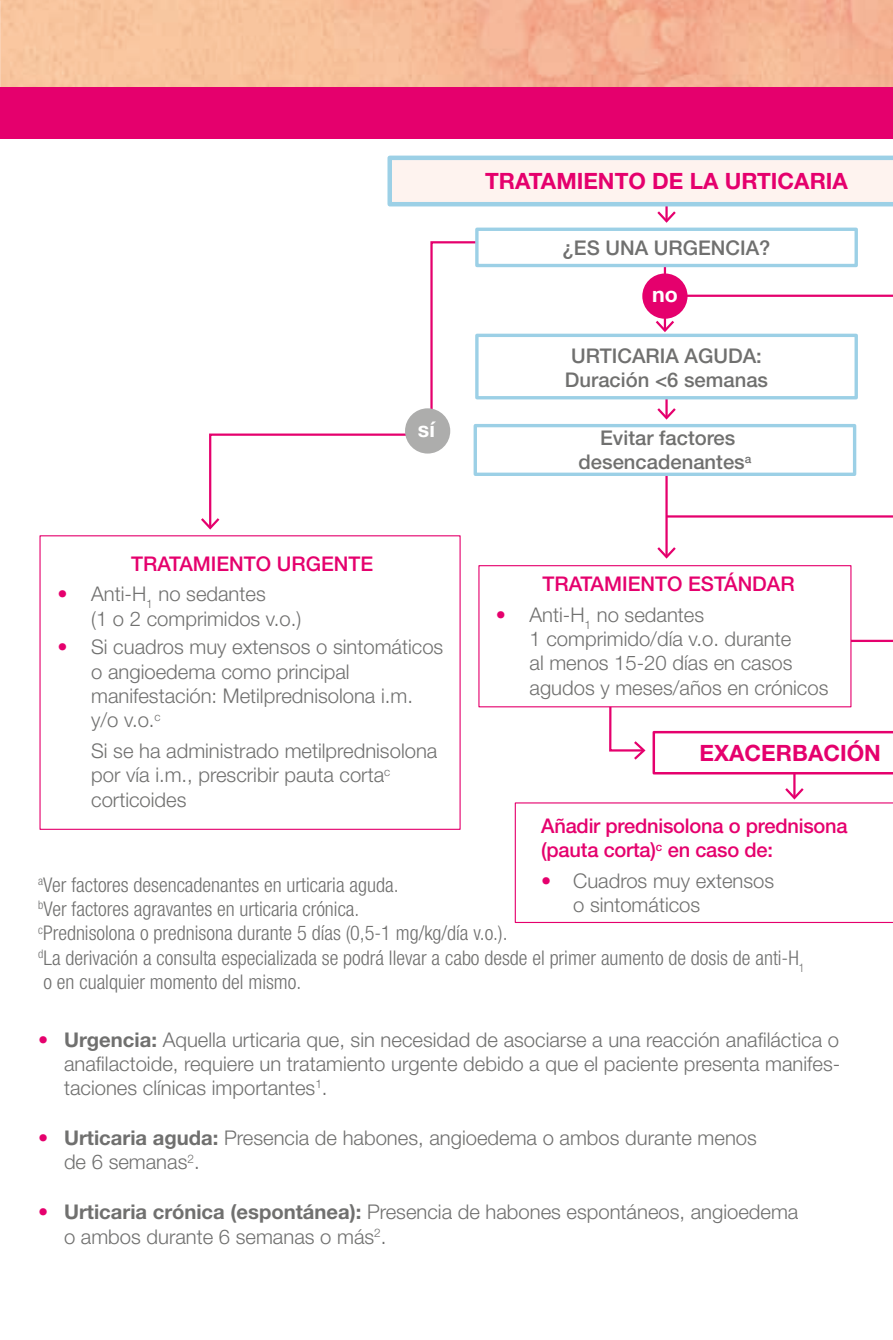
<style>
.page{position:relative;width:893px;height:1340px;background:#fff}
.page>*{position:absolute;margin:0;border:0;box-sizing:border-box;transform-origin:0 0}
.t1{font:700 22.5px "Helvetica Neue LT Std";color:#e5006d}
.t2{font:700 21.38px "Helvetica Neue LT Std";color:#fff}
.t3{font:300 20.25px/24.3px "Helvetica Neue LT Std";color:#70706f}
.t4{font:300 condensed 20.25px/24.3px "Helvetica Neue LT Std";color:#70706f}
.t5{font:500 20.25px/24.3px "Helvetica Neue LT Std";letter-spacing:-.01em;color:#e5006d}
.t6{font:500 20.25px/24.3px "Helvetica Neue LT Std";color:#70706f;text-align:center}
.s1{color:#e5006d}
.s2{font-weight:700;color:#e5006d}
.s3{font-weight:700}
</style>
<div class="page">
<img style="left:0;top:0;width:1px;height:138px">
<div style="left:0;top:87px;width:893px;height:51px;background:#e5006d"></div>
<hr style="left:793px;top:746px;width:2px;height:52px;background:#e5006d">
<hr style="left:665px;top:445px;width:3px;height:112px;background:#e5006d">
<svg style="left:657px;top:545px;width:19px;height:14px"></svg>
<hr style="left:784px;top:639px;width:109px;height:3px;background:#e5006d">
<svg style="left:387px;top:156px;width:506px;height:67px"></svg>
<svg style="left:209px;top:241px;width:282px;height:275px"></svg>
<svg style="left:201px;top:516px;width:19px;height:14px"></svg>
<div style="left:405px;top:408px;width:45px;height:45px;background:#adadac;border-radius:50%"></div>
<svg style="left:608px;top:707px;width:39px;height:53px"></svg>
<div style="left:478px;top:565px;width:373px;height:142px;background:#fff;border:1px solid #e5006d"></div>
<hr style="left:664px;top:259px;width:2px;height:71px;background:#e5006d">
<hr style="left:665px;top:390px;width:3px;height:28px;background:#e5006d">
<svg style="left:657px;top:406px;width:19px;height:14px"></svg>
<div style="left:475px;top:227px;width:383px;height:40px;background:#fff;border:3px solid #9cd0e6"></div>
<div style="left:475px;top:334px;width:383px;height:65px;background:#fff;border:3px solid #9cd0e6"></div>
<div style="left:474px;top:424px;width:382px;height:52px;background:#fff;border:3px solid #9cd0e6"></div>
<svg style="left:664px;top:459px;width:229px;height:59px"></svg>
<svg style="left:653px;top:293px;width:240px;height:41px"></svg>
<svg style="left:515px;top:785px;width:378px;height:138px"></svg>
<svg style="left:653px;top:731px;width:240px;height:43px"></svg>
<div style="left:642px;top:273px;width:45px;height:46px;background:#e5006d;border-radius:50%"></div>
<p class="t1" style="left:485px;top:167px;width:364px">TRATAMIENTO DE LA URTICARIA</p>
<p class="t6" style="left:563px;top:235px;width:209px">¿ES UNA URGENCIA?</p>
<p class="t2" style="left:652px;top:281px;width:27px">no</p>
<p class="t2" style="left:418px;top:416px;width:19px">sí</p>
<p class="t5" style="left:131px;top:551px;width:243px">TRATAMIENTO URGENTE</p>
<p class="t3" style="left:91px;top:581px;width:212px;text-indent:-34px"><span class="s1">•</span> Anti-H<sub>1</sub> no sedantes<br>(1 o 2 comprimidos v.o.)</p>
<p class="t3" style="left:91px;top:634px;width:354px;text-indent:-34px"><span class="s1">•</span> Si cuadros muy extensos o sintomáticos o angioedema como principal manifestación: Metilprednisolona i.m. y/o v.o.<sup>c</sup></p>
<p class="t3" style="left:91px;top:738px;width:348px">Si se ha administrado metilprednisolona por vía i.m., prescribir pauta corta<sup>c </sup>corticoides</p>
<p class="t6" style="left:565px;top:343px;width:205px">URTICARIA AGUDA:<br>Duración &lt;6 semanas</p>
<p class="t6" style="left:579px;top:425px;width:174px">Evitar factores desencadenantes<sup>a</sup></p>
<p class="t5" style="left:542px;top:571px;width:254px">TRATAMIENTO ESTÁNDAR</p>
<p class="t3" style="left:529px;top:602px;width:300px;text-indent:-34px"><span class="s1">•</span> Anti-H<sub>1</sub> no sedantes<br>1 comprimido/día v.o. durante<br>al menos 15-20 días en casos agudos y meses/años en crónicos</p>
<p class="t1" style="left:700px;top:738px;width:183px">EXACERBACIÓN</p>
<p class="t5" style="left:541px;top:813px;width:308px">Añadir prednisolona o prednisona (pauta corta)<sup>c</sup> en caso de:</p>
<p class="t3" style="left:573px;top:868px;width:203px;text-indent:-32px"><span class="s1">•</span> Cuadros muy extensos o sintomáticos</p>
<p class="t4" style="left:38px;top:872px;width:768px"><sup>a</sup>Ver factores desencadenantes en urticaria aguda.<br><sup>b</sup>Ver factores agravantes en urticaria crónica.<br><sup>c</sup>Prednisolona o prednisona durante 5 días (0,5-1 mg/kg/día v.o.).<br><sup>d</sup>La derivación a consulta especializada se podrá llevar a cabo desde el primer aumento de dosis de anti-H<sub>1 </sub>o en cualquier momento del mismo.</p>
<p class="t3" style="left:64px;top:1026px;width:778px;text-align:justify;text-indent:-26px"><span class="s2">•</span> <span class="s3">Urgencia:</span> Aquella urticaria que, sin necesidad de asociarse a una reacción anafiláctica o anafilactoide, requiere un tratamiento urgente debido a que el paciente presenta manifes&shy;taciones clínicas importantes<sup>1</sup>.</p>
<p class="t3" style="left:64px;top:1125px;width:694px;text-indent:-26px"><span class="s2">•</span> <span class="s3">Urticaria aguda:</span> Presencia de habones, angioedema o ambos durante menos de 6 semanas<sup>2</sup>.</p>
<p class="t3" style="left:64px;top:1199px;width:736px;text-indent:-26px"><span class="s2">•</span> <span class="s3">Urticaria crónica (espontánea):</span> Presencia de habones espontáneos, angioedema o ambos durante 6 semanas o más<sup>2</sup>.</p>
</div>
